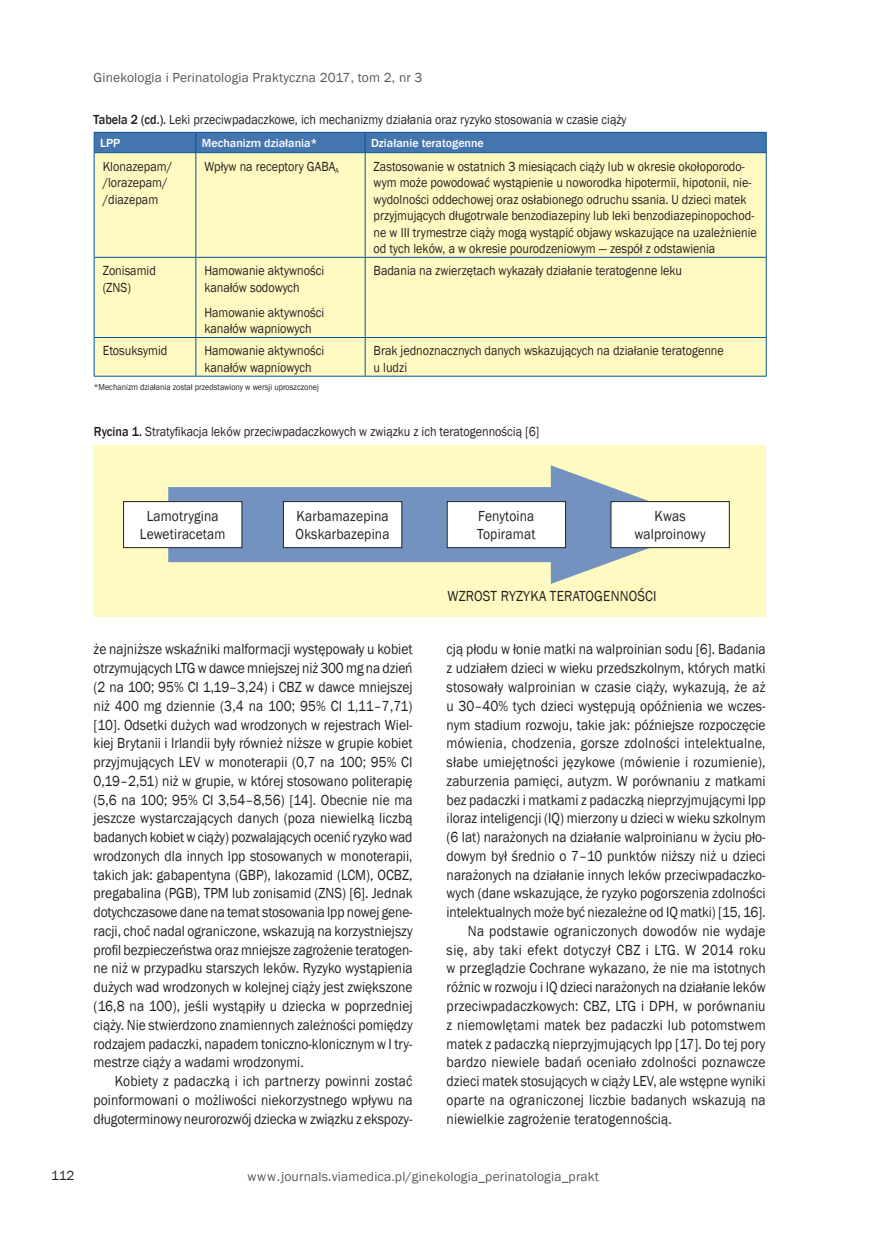
<style>
.page{position:relative;width:872px;height:1234px;background:#fff}
.page>*{position:absolute;margin:0;border:0;box-sizing:border-box;transform-origin:0 0}
._05B_Tekst{font:15px/18.8px "Franklin Gothic";color:#231f20;text-align:justify;scale:.9 1}
._12C_Tabela_tekst{font:13.5px/16.5px "Franklin Gothic";color:#231f20;scale:.9 1}
.t1{font:13.5px "Franklin Gothic";letter-spacing:.01em;color:#57585a}
._16_Rycina_podpis{font:13.5px "Franklin Gothic";color:#231f20;scale:.9 1}
._12C_Tabela_tekst-2{font:13.5px "Franklin Gothic";color:#231f20}
._12B_Tabela_naglowek{font:500 12px "Franklin Gothic";color:#fff}
._12D_Tabela_podpis{font:9px "Franklin Gothic";color:#231f20;scale:.9 1}
.s1{font-weight:500}
</style>
<div class="page">
<div style="left:95px;top:153px;width:671px;height:223px;background:#fffac1"></div>
<hr style="left:195px;top:153px;width:1px;height:104px;background:#005495">
<hr style="left:365px;top:153px;width:1px;height:104px;background:#005495">
<hr style="left:94px;top:257px;width:102px;height:1px;background:#005495">
<hr style="left:196px;top:257px;width:169px;height:1px;background:#005495">
<hr style="left:195px;top:257px;width:1px;height:80px;background:#005495">
<hr style="left:365px;top:257px;width:401px;height:1px;background:#005495">
<hr style="left:365px;top:257px;width:1px;height:80px;background:#005495">
<hr style="left:94px;top:337px;width:102px;height:1px;background:#005495">
<hr style="left:196px;top:337px;width:169px;height:1px;background:#005495">
<hr style="left:195px;top:338px;width:1px;height:38px;background:#005495">
<hr style="left:365px;top:337px;width:401px;height:1px;background:#005495">
<hr style="left:365px;top:338px;width:1px;height:38px;background:#005495">
<div style="left:94px;top:132px;width:673px;height:21px;background:#4575ae"></div>
<hr style="left:94px;top:152px;width:102px;height:1px;background:#005495">
<hr style="left:196px;top:152px;width:169px;height:1px;background:#005495">
<hr style="left:365px;top:152px;width:401px;height:1px;background:#005495">
<hr style="left:94px;top:153px;width:1px;height:104px;background:#005495">
<hr style="left:766px;top:153px;width:1px;height:104px;background:#005495">
<hr style="left:94px;top:257px;width:1px;height:80px;background:#005495">
<hr style="left:766px;top:257px;width:1px;height:80px;background:#005495">
<hr style="left:94px;top:338px;width:1px;height:38px;background:#005495">
<hr style="left:766px;top:338px;width:1px;height:38px;background:#005495">
<hr style="left:94px;top:376px;width:102px;height:1px;background:#005495">
<hr style="left:196px;top:376px;width:169px;height:1px;background:#005495">
<hr style="left:365px;top:376px;width:401px;height:1px;background:#005495">
<div style="left:94px;top:445px;width:672px;height:172px;background:#fffac1"></div>
<div style="left:168px;top:487px;width:430px;height:75px;background:#7492c0"></div>
<svg style="left:551px;top:465px;width:162px;height:118px"></svg>
<div style="left:124px;top:501px;width:118px;height:46px;background:#fff"></div>
<div style="left:123px;top:501px;width:119px;height:47px;border:1px solid #231f20"></div>
<div style="left:283px;top:501px;width:119px;height:46px;background:#fff"></div>
<div style="left:283px;top:501px;width:119px;height:47px;border:1px solid #231f20"></div>
<div style="left:447px;top:501px;width:118px;height:46px;background:#fff"></div>
<div style="left:447px;top:501px;width:119px;height:47px;border:1px solid #231f20"></div>
<div style="left:611px;top:501px;width:118px;height:46px;background:#fff"></div>
<div style="left:610px;top:501px;width:119px;height:47px;border:1px solid #231f20"></div>
<p class="t1" style="left:94px;top:69px;width:330px">Ginekologia i Perinatologia Praktyczna 2017, tom 2, nr 3</p>
<p class="_12C_Tabela_tekst" style="left:94px;top:112px;width:594px"><span class="s1">Tabela 2 (cd.).</span> Leki przeciwpadaczkowe, ich mechanizmy działania oraz ryzyko stosowania w czasie ciąży</p>
<p class="_12B_Tabela_naglowek" style="left:100px;top:135px;width:22px">LPP</p>
<p class="_12B_Tabela_naglowek" style="left:202px;top:135px;width:117px">Mechanizm działania*</p>
<p class="_12B_Tabela_naglowek" style="left:371px;top:135px;width:114px">Działanie teratogenne</p>
<p class="_12C_Tabela_tekst" style="left:103px;top:158px;width:79px">Klonazepam/ /lorazepam/ /diazepam</p>
<p class="_12C_Tabela_tekst" style="left:204px;top:158px;width:151px">Wpływ na receptory GABA<sub>A</sub></p>
<p class="_12C_Tabela_tekst" style="left:374px;top:158px;width:427px">Zastosowanie w ostatnich 3 miesiącach ciąży lub w okresie okołoporodo&shy;wym może powodować wystąpienie u noworodka hipotermii, hipotonii, nie&shy;wydolności oddechowej oraz osłabionego odruchu ssania. U dzieci matek przyjmujących długotrwale benzodiazepiny lub leki benzodiazepinopochod&shy;ne w III trymestrze ciąży mogą wystąpić objawy wskazujące na uzależnienie od tych leków, a w okresie pourodzeniowym — zespół z odstawienia</p>
<p class="_12C_Tabela_tekst" style="left:103px;top:263px;width:61px">Zonisamid (ZNS)</p>
<p class="_12C_Tabela_tekst" style="left:204px;top:263px;width:135px">Hamowanie aktywności kanałów sodowych</p>
<p class="_12C_Tabela_tekst" style="left:204px;top:304px;width:135px">Hamowanie aktywności kanałów wapniowych</p>
<p class="_12C_Tabela_tekst" style="left:374px;top:263px;width:344px">Badania na zwierzętach wykazały działanie teratogenne leku</p>
<p class="_12C_Tabela_tekst" style="left:103px;top:343px;width:73px">Etosuksymid</p>
<p class="_12C_Tabela_tekst" style="left:204px;top:343px;width:135px">Hamowanie aktywności kanałów wapniowych</p>
<p class="_12C_Tabela_tekst" style="left:374px;top:343px;width:390px">Brak jednoznacznych danych wskazujących na działanie teratogenne u ludzi</p>
<p class="_12D_Tabela_podpis" style="left:94px;top:381px;width:252px">*Mechanizm działania został przedstawiony w wersji uproszczonej</p>
<p class="_16_Rycina_podpis" style="left:94px;top:423px;width:496px"><span class="s1">Rycina 1.</span> Stratyfikacja leków przeciwpadaczkowych w związku z ich teratogennością [6]</p>
<p class="_12C_Tabela_tekst-2" style="left:51px;top:1166px;width:25px">112</p>
<p class="_05B_Tekst" style="left:147px;top:506px;width:82px">Lamotrygina</p>
<p class="_05B_Tekst" style="left:140px;top:525px;width:97px">Lewetiracetam</p>
<p class="_05B_Tekst" style="left:296px;top:506px;width:104px">Karbamazepina</p>
<p class="_05B_Tekst" style="left:296px;top:525px;width:106px">Okskarbazepina</p>
<p class="_05B_Tekst" style="left:478px;top:506px;width:64px">Fenytoina</p>
<p class="_05B_Tekst" style="left:477px;top:525px;width:66px">Topiramat</p>
<p class="_05B_Tekst" style="left:634px;top:506px;width:80px;text-align:center">Kwas walproinowy</p>
<p class="_05B_Tekst" style="left:447px;top:586px;width:234px">WZROST RYZYKA TERATOGENNOŚCI</p>
<p class="_05B_Tekst" style="left:94px;top:640px;width:356px">że najniższe wskaźniki malformacji występowały u kobiet otrzymujących LTG w dawce mniejszej niż 300 mg na dzień (2 na 100; 95% CI 1,19–3,24) i CBZ w dawce mniejszej niż 400 mg dziennie (3,4 na 100; 95% CI 1,11–7,71) [10]. Odsetki dużych wad wrodzonych w rejestrach Wiel&shy;kiej Brytanii i Irlandii były również niższe w grupie kobiet przyjmujących LEV w monoterapii (0,7 na 100; 95% CI 0,19–2,51) niż w grupie, w której stosowano politerapię (5,6 na 100; 95% CI 3,54–8,56) [14]. Obecnie nie ma jeszcze wystarczających danych (poza niewielką liczbą badanych kobiet w ciąży) pozwalających ocenić ryzyko wad wrodzonych dla innych lpp stosowanych w monoterapii, takich jak: gabapentyna (GBP), lakozamid (LCM), OCBZ, pregabalina (PGB), TPM lub zonisamid (ZNS) [6]. Jednak dotychczasowe dane na temat stosowania lpp nowej gene&shy;racji, choć nadal ograniczone, wskazują na korzystniejszy profil bezpieczeństwa oraz mniejsze zagrożenie teratogen&shy;ne niż w przypadku starszych leków. Ryzyko wystąpienia dużych wad wrodzonych w kolejnej ciąży jest zwiększone (16,8 na 100), jeśli wystąpiły u dziecka w poprzedniej ciąży. Nie stwierdzono znamiennych zależności pomiędzy rodzajem padaczki, napadem toniczno-klonicznym w I try&shy;mestrze ciąży a wadami wrodzonymi.</p>
<p class="_05B_Tekst" style="left:94px;top:1071px;width:356px;text-indent:21px">Kobiety z padaczką i ich partnerzy powinni zostać poinformowani o możliwości niekorzystnego wpływu na długoterminowy neurorozwój dziecka w związku z ekspozy-</p>
<p class="_05B_Tekst" style="left:446px;top:640px;width:356px">cją płodu w łonie matki na walproinian sodu [6]. Badania z udziałem dzieci w wieku przedszkolnym, których matki stosowały walproinian w czasie ciąży, wykazują, że aż u 30–40% tych dzieci występują opóźnienia we wczes&shy;nym stadium rozwoju, takie jak: późniejsze rozpoczęcie mówienia, chodzenia, gorsze zdolności intelektualne, słabe umiejętności językowe (mówienie i rozumienie), zaburzenia pamięci, autyzm. W porównaniu z matkami bez padaczki i matkami z padaczką nieprzyjmującymi lpp iloraz inteligencji (IQ) mierzony u dzieci w wieku szkolnym (6 lat) narażonych na działanie walproinianu w życiu pło&shy;dowym był średnio o 7–10 punktów niższy niż u dzieci narażonych na działanie innych leków przeciwpadaczko&shy;wych (dane wskazujące, że ryzyko pogorszenia zdolności intelektualnych może być niezależne od IQ matki) [15, 16].</p>
<p class="_05B_Tekst" style="left:446px;top:921px;width:356px;text-indent:21px">Na podstawie ograniczonych dowodów nie wydaje się, aby taki efekt dotyczył CBZ i LTG. W 2014 roku w przeglądzie Cochrane wykazano, że nie ma istotnych różnic w rozwoju i IQ dzieci narażonych na działanie leków przeciwpadaczkowych: CBZ, LTG i DPH, w porównaniu z niemowlętami matek bez padaczki lub potomstwem matek z padaczką nieprzyjmujących lpp [17]. Do tej pory bardzo niewiele badań oceniało zdolności poznawcze dzieci matek stosujących w ciąży LEV, ale wstępne wyniki oparte na ograniczonej liczbie badanych wskazują na niewielkie zagrożenie teratogennością.</p>
<p class="t1" style="left:247px;top:1168px;width:353px">www.journals.viamedica.pl/ginekologia_perinatologia_prakt</p>
</div>
